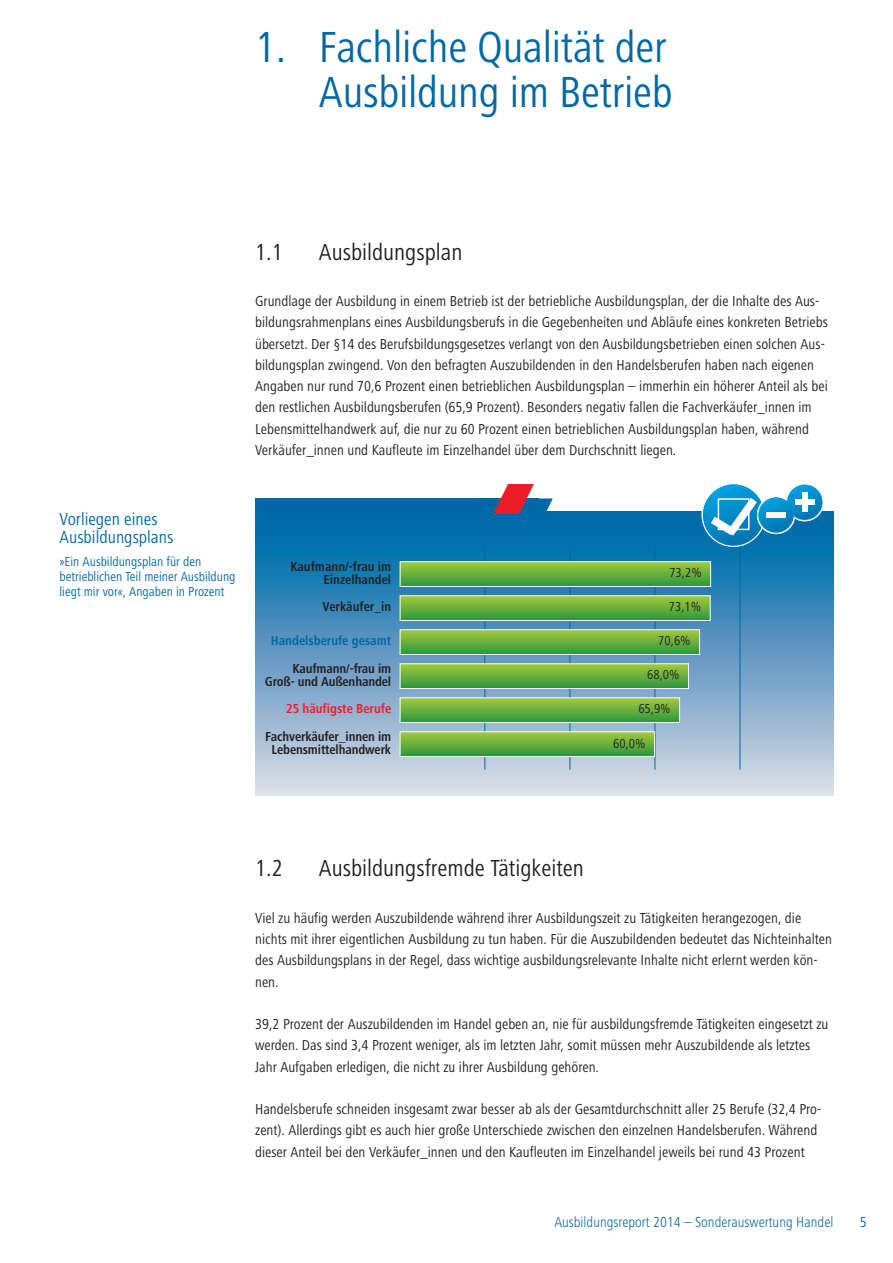
<style>
.page{position:relative;width:893px;height:1263px;background:#fff}
.page>*{position:absolute;margin:0;border:0;box-sizing:border-box;transform-origin:0 0}
.t1{font:condensed 45px/45px "Frutiger Next LT";letter-spacing:-.005em;color:#0068a5;text-align:right}
.t2{font:condensed 24px "Frutiger Next LT";color:#231f20}
.t3{font:condensed 18px/18px "Frutiger Next LT";color:#0068a5}
.t4{font:condensed 15px/21.3px "Frutiger Next LT";color:#231f20}
.t5{font:300 condensed 15px "Frutiger Next LT";color:#0068a5}
.t6{font:condensed 15px "Frutiger Next LT";color:#0068a5}
.t7{font:700 condensed 13.5px/13.5px "Frutiger Next LT";letter-spacing:-.01em;color:#231f20;text-align:right}
.t8{font:condensed 13.5px/15px "Frutiger Next LT";color:#0068a5}
.t9{font:condensed 13.5px "Frutiger Next LT";color:#231f20}
.t10{font:700 condensed 13.5px "Frutiger Next LT";color:#0068a5}
.t11{font:700 condensed 13.5px "Frutiger Next LT";color:#ee1c28}
</style>
<div class="page">
<div style="left:255px;top:498px;width:283px;height:30px;background:#0068a5"></div>
<div style="left:255px;top:512px;width:578px;height:283px;background:linear-gradient(to bottom,#0061a4,#dbd9e4)"></div>
<svg style="left:494px;top:484px;width:59px;height:43px"></svg>
<hr style="left:484px;top:544px;width:1px;height:226px;background:#0068a5">
<hr style="left:569px;top:544px;width:1px;height:226px;background:#0068a5">
<hr style="left:655px;top:544px;width:1px;height:226px;background:#0068a5">
<hr style="left:740px;top:544px;width:1px;height:226px;background:#0068a5">
<div style="left:400px;top:596px;width:310px;height:24px;background:linear-gradient(to bottom,#a3c93a,#329a3f)"></div>
<div style="left:400px;top:595px;width:311px;height:26px;border:1px solid #fff"></div>
<div style="left:400px;top:562px;width:310px;height:24px;background:linear-gradient(to bottom,#a2c93a,#329a3f)"></div>
<div style="left:400px;top:561px;width:311px;height:26px;border:1px solid #fff"></div>
<div style="left:400px;top:664px;width:288px;height:24px;background:linear-gradient(to bottom,#a3c93a,#329a3f)"></div>
<div style="left:400px;top:663px;width:289px;height:26px;border:1px solid #fff"></div>
<div style="left:400px;top:630px;width:299px;height:24px;background:linear-gradient(to bottom,#a3c93a,#319a3f)"></div>
<div style="left:400px;top:629px;width:300px;height:26px;border:1px solid #fff"></div>
<div style="left:400px;top:698px;width:279px;height:24px;background:linear-gradient(to bottom,#a3c93a,#329a3f)"></div>
<div style="left:400px;top:697px;width:280px;height:26px;border:1px solid #fff"></div>
<div style="left:400px;top:732px;width:254px;height:24px;background:linear-gradient(to bottom,#a3c93a,#329a3f)"></div>
<div style="left:400px;top:731px;width:255px;height:26px;border:1px solid #fff"></div>
<svg style="left:786px;top:483px;width:38px;height:38px"></svg>
<svg style="left:702px;top:484px;width:120px;height:61px"></svg>
<svg style="left:758px;top:497px;width:36px;height:35px"></svg>
<div style="left:766px;top:512px;width:20px;height:5px;background:#fff"></div>
<h1 class="t1" style="left:255px;top:30px;width:419px">1. Fachliche Qualität der<br>Ausbildung im Betrieb</h1>
<h2 class="t2" style="left:255px;top:244px;width:29px">1.1</h2>
<h2 class="t2" style="left:319px;top:244px;width:145px">Ausbildungsplan</h2>
<p class="t4" style="left:255px;top:292px;width:574px">Grundlage der Ausbildung in einem Betrieb ist der betriebliche Ausbildungsplan, der die Inhalte des Aus&shy;bildungsrahmenplans eines Ausbildungsberufs in die Gegebenheiten und Abläufe eines konkreten Betriebs übersetzt. Der §14 des Berufsbildungsgesetzes verlangt von den Ausbildungsbetrieben einen solchen Aus&shy;bildungsplan zwingend. Von den befragten Auszubildenden in den Handelsberufen haben nach eigenen Angaben nur rund 70,6 Prozent einen betrieblichen Ausbildungsplan – immerhin ein höherer Anteil als bei den restlichen Ausbildungsberufen (65,9 Prozent). Besonders negativ fallen die Fachverkäufer_innen im Lebensmittelhandwerk auf, die nur zu 60 Prozent einen betrieblichen Ausbildungsplan haben, während Verkäufer_innen und Kaufleute im Einzelhandel über dem Durchschnitt liegen.</p>
<p class="t3" style="left:60px;top:512px;width:115px">Vorliegen eines<br>Ausbildungsplans</p>
<p class="t8" style="left:60px;top:556px;width:178px">»Ein Ausbildungsplan für den betrieblichen Teil meiner Ausbildung liegt mir vor«, Angaben in Prozent</p>
<p class="t7" style="left:290px;top:561px;width:102px">Kaufmann/-frau im<br>Einzelhandel</p>
<p class="t7" style="left:322px;top:602px;width:70px">Verkäufer_in</p>
<p class="t10" style="left:271px;top:636px;width:122px">Handelsberufe gesamt</p>
<p class="t7" style="left:265px;top:663px;width:128px">Kaufmann/-frau im<br>Groß- und Außenhandel</p>
<p class="t11" style="left:286px;top:704px;width:107px">25 häufigste Berufe</p>
<p class="t7" style="left:265px;top:731px;width:128px;text-align:center">Fachverkäufer_innen im<br>Lebensmittelhandwerk</p>
<p class="t9" style="left:669px;top:568px;width:34px">73,2%</p>
<p class="t9" style="left:669px;top:602px;width:34px">73,1%</p>
<p class="t9" style="left:658px;top:636px;width:34px">70,6%</p>
<p class="t9" style="left:647px;top:670px;width:34px">68,0%</p>
<p class="t9" style="left:638px;top:704px;width:34px">65,9%</p>
<p class="t9" style="left:613px;top:738px;width:34px">60,0%</p>
<h2 class="t2" style="left:255px;top:860px;width:29px">1.2</h2>
<h2 class="t2" style="left:319px;top:860px;width:267px">Ausbildungsfremde Tätigkeiten</h2>
<p class="t4" style="left:255px;top:909px;width:578px">Viel zu häufig werden Auszubildende während ihrer Ausbildungszeit zu Tätigkeiten herangezogen, die nichts mit ihrer eigentlichen Ausbildung zu tun haben. Für die Auszubildenden bedeutet das Nichteinhalten des Ausbildungsplans in der Regel, dass wichtige ausbildungsrelevante Inhalte nicht erlernt werden kön&shy;nen.</p>
<p class="t4" style="left:255px;top:1015px;width:575px">39,2 Prozent der Auszubildenden im Handel geben an, nie für ausbildungsfremde Tätigkeiten eingesetzt zu werden. Das sind 3,4 Prozent weniger, als im letzten Jahr, somit müssen mehr Auszubildende als letztes<br>Jahr Aufgaben erledigen, die nicht zu ihrer Ausbildung gehören.</p>
<p class="t4" style="left:255px;top:1100px;width:568px">Handelsberufe schneiden insgesamt zwar besser ab als der Gesamtdurchschnitt aller 25 Berufe (32,4 Pro&shy;zent). Allerdings gibt es auch hier große Unterschiede zwischen den einzelnen Handelsberufen. Während dieser Anteil bei den Verkäufer_innen und den Kaufleuten im Einzelhandel jeweils bei rund 43 Prozent</p>
<p class="t5" style="left:554px;top:1217px;width:281px">Ausbildungsreport 2014 – Sonderauswertung Handel</p>
<p class="t6" style="left:860px;top:1217px;width:8px">5</p>
</div>
